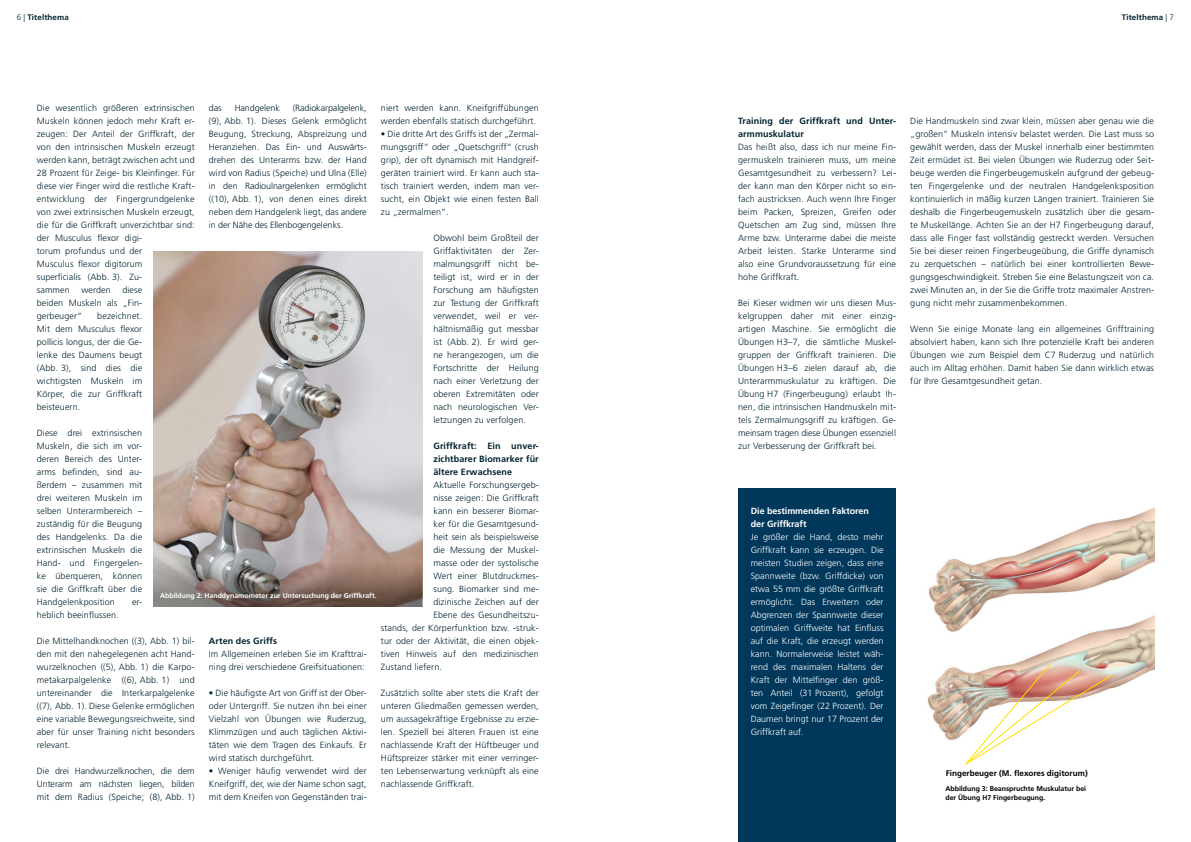
<style>
.page{position:relative;width:1191px;height:842px;background:#fff}
.page>*{position:absolute;margin:0;border:0;box-sizing:border-box;transform-origin:0 0}
.t1{font:300 9px/13px "Frutiger LT Std";letter-spacing:.01em;color:#002231;text-align:justify}
.t2{font:300 9px/13px "Frutiger LT Std";color:#fff;text-align:justify}
.t3{font:700 9px/13px "Frutiger LT Std";letter-spacing:.01em;color:#002231;text-align:justify}
.t4{font:700 9px/13px "Frutiger LT Std";letter-spacing:-.005em;color:#fff}
.t5{font:300 9px "Frutiger LT Std";letter-spacing:-.01em;color:#002231}
.t6{font:700 8.1px "Frutiger LT Std";color:#000}
.t7{font:700 8px "Frutiger LT Std";letter-spacing:.015em;color:#002231}
.t8{font:700 7px/9px "Frutiger LT Std";color:#000}
.t9{font:700 7px "Frutiger LT Std";color:#fff}
.s1{font-weight:300}
</style>
<div class="page">
<img style="left:927px;top:507px;width:227px;height:233px">
<img style="left:964px;top:663px;width:148px;height:102px">
<img style="left:154px;top:251px;width:268px;height:305px">
<svg style="left:154px;top:556px;width:268px;height:51px;background:#8a7a73"></svg>
<div style="left:738px;top:488px;width:158px;height:354px;background:#00385c"></div>
<p class="t7" style="left:17px;top:12px;width:54px"><span class="s1">6 |</span> Titelthema</p>
<p class="t7" style="left:1121px;top:12px;width:54px">Titelthema <span class="s1">| 7</span></p>
<p class="t1" style="left:381px;top:102px;width:159px">niert werden kann. Kneifgriffübungen werden ebenfalls statisch durchgeführt.</p>
<p class="t1" style="left:381px;top:128px;width:159px">• Die dritte Art des Griffs ist der „Zermal&shy;mungsgriff“ oder „Quetschgriff“ (crush grip), der oft dynamisch mit Handgreif&shy;geräten trainiert wird. Er kann auch sta&shy;tisch trainiert werden, indem man ver&shy;sucht, ein Objekt wie einen festen Ball zu „zermalmen“.</p>
<p class="t1" style="left:433px;top:231px;width:107px">Obwohl beim Großteil der Griffaktivitäten der Zer&shy;malmungsgriff nicht be&shy;teiligt ist, wird er in der Forschung am häufigsten zur Testung der Griffkraft verwendet, weil er ver&shy;hältnismäßig gut messbar ist (Abb. 2). Er wird ger&shy;ne herangezogen, um die Fortschritte der Heilung nach einer Verletzung der oberen Extremitäten oder nach neurologischen Ver&shy;letzungen zu verfolgen.</p>
<p class="t3" style="left:433px;top:439px;width:107px">Griffkraft: Ein unver&shy;zichtbarer Biomarker für ältere Erwachsene</p>
<p class="t1" style="left:433px;top:479px;width:107px">Aktuelle Forschungsergeb-</p>
<p class="t1" style="left:433px;top:492px;width:107px">nisse zeigen: Die Griffkraft</p>
<p class="t1" style="left:433px;top:505px;width:107px">kann ein besserer Biomar-</p>
<p class="t1" style="left:433px;top:518px;width:107px">ker für die Gesamtgesund-</p>
<p class="t1" style="left:433px;top:531px;width:107px">heit sein als beispielsweise</p>
<p class="t1" style="left:433px;top:544px;width:107px">die Messung der Muskel-</p>
<p class="t1" style="left:433px;top:557px;width:107px">masse oder der systolische</p>
<p class="t1" style="left:433px;top:570px;width:107px">Wert einer Blutdruckmes-</p>
<p class="t1" style="left:433px;top:582px;width:107px">sung. Biomarker sind me-</p>
<p class="t1" style="left:433px;top:595px;width:107px">dizinische Zeichen auf der</p>
<p class="t1" style="left:433px;top:608px;width:107px">Ebene des Gesundheitszu-</p>
<p class="t1" style="left:381px;top:621px;width:159px">stands, der Körperfunktion bzw. -struk-</p>
<p class="t1" style="left:381px;top:634px;width:159px">tur oder der Aktivität, die einen objek-</p>
<p class="t1" style="left:381px;top:647px;width:159px">tiven Hinweis auf den medizinischen</p>
<p class="t1" style="left:381px;top:660px;width:63px">Zustand liefern.</p>
<p class="t1" style="left:381px;top:686px;width:159px">Zusätzlich sollte aber stets die Kraft der unteren Gliedmaßen gemessen werden, um aussagekräftige Ergebnisse zu erzie&shy;len. Speziell bei älteren Frauen ist eine nachlassende Kraft der Hüftbeuger und Hüftspreizer stärker mit einer verringer&shy;ten Lebenserwartung verknüpft als eine nachlassende Griffkraft.</p>
<p class="t1" style="left:37px;top:102px;width:159px;text-align:left">Die wesentlich größeren extrinsischen Muskeln können jedoch mehr Kraft er&shy;zeugen: Der Anteil der Griffkraft, der von den intrinsischen Muskeln erzeugt werden kann, beträgt zwischen acht und 28 Prozent für Zeige- bis Kleinfinger. Für diese vier Finger wird die restliche Kraft&shy;entwicklung der Fingergrundgelenke von zwei extrinsischen Muskeln erzeugt, die für die Griffkraft unverzichtbar sind: der Musculus flexor digi-<br>torum profundus und der<br>Musculus flexor digitorum<br>superficialis (Abb. 3). Zu-<br>sammen</p>
<p class="t1" style="left:209px;top:102px;width:159px;text-indent:84px">(Radiokarpalgelenk, (9), Abb. 1). Dieses Gelenk ermöglicht Beugung, Streckung, Abspreizung und Heranziehen. Das Ein- und Auswärts&shy;drehen des Unterarms bzw. der Hand wird von Radius (Speiche) und Ulna (Elle) in den Radioulnargelenken ermöglicht ((10), Abb. 1), von denen eines direkt neben dem Handgelenk liegt, das andere in der Nähe des Ellenbogengelenks.</p>
<p class="t1" style="left:209px;top:102px;width:14px">das</p>
<p class="t5" style="left:235px;top:103px;width:47px">Handgelenk</p>
<p class="t1" style="left:37px;top:284px;width:107px;text-indent:85px">diese beiden Muskeln als „Fin&shy;gerbeuger“</p>
<p class="t1" style="left:81px;top:284px;width:31px">werden</p>
<p class="t1" style="left:37px;top:310px;width:107px;text-indent:60px">bezeichnet.<br>Mit dem Musculus flexor pollicis longus, der die Ge&shy;lenke des Daumens beugt (Abb. 3), sind dies die wichtigsten Muskeln im Körper, die zur Griffkraft beisteuern.</p>
<p class="t1" style="left:37px;top:427px;width:107px">Diese drei extrinsischen Muskeln, die sich im vor&shy;deren Bereich des Unter&shy;arms befinden, sind au&shy;ßerdem – zusammen mit drei weiteren Muskeln im selben Unterarmbereich – zuständig für die Beugung des Handgelenks. Da die extrinsischen Muskeln die Hand- und Fingergelen&shy;ke überqueren, können sie die Griffkraft über die Handgelenkposition</p>
<p class="t9" style="left:160px;top:591px;width:218px">Abbildung 2: Handdynamometer zur Untersuchung der Griffkraft.</p>
<p class="t1" style="left:132px;top:596px;width:12px">er-</p>
<p class="t1" style="left:37px;top:608px;width:83px">heblich beeinflussen.</p>
<p class="t1" style="left:37px;top:634px;width:159px">Die Mittelhandknochen ((3), Abb. 1) bil&shy;den mit den nahegelegenen acht Hand&shy;wurzelknochen ((5), Abb. 1) die Karpo&shy;metakarpalgelenke ((6), Abb. 1) und untereinander die Interkarpalgelenke ((7), Abb. 1). Diese Gelenke ermöglichen eine variable Bewegungsreichweite, sind aber für unser Training nicht besonders relevant.</p>
<p class="t1" style="left:37px;top:765px;width:159px">Die drei Handwurzelknochen, die dem Unterarm am nächsten liegen, bilden mit dem Radius (Speiche; (8), Abb. 1)</p>
<p class="t3" style="left:209px;top:634px;width:70px">Arten des Griffs</p>
<p class="t1" style="left:209px;top:648px;width:159px">Im Allgemeinen erleben Sie im Krafttrai&shy;ning drei verschiedene Greifsituationen:</p>
<p class="t1" style="left:209px;top:687px;width:159px">• Die häufigste Art von Griff ist der Ober&shy;oder Untergriff. Sie nutzen ihn bei einer Vielzahl von Übungen wie Ruderzug, Klimmzügen und auch täglichen Aktivi&shy;täten wie dem Tragen des Einkaufs. Er wird statisch durchgeführt.</p>
<p class="t1" style="left:209px;top:765px;width:159px">• Weniger häufig verwendet wird der Kneifgriff, der, wie der Name schon sagt, mit dem Kneifen von Gegenständen trai-</p>
<p class="t3" style="left:738px;top:114px;width:159px">Training der Griffkraft und Unter&shy;armmuskulatur</p>
<p class="t1" style="left:738px;top:140px;width:159px">Das heißt also, dass ich nur meine Fin&shy;germuskeln trainieren muss, um meine Gesamtgesundheit zu verbessern? Lei&shy;der kann man den Körper nicht so ein&shy;fach austricksen. Auch wenn Ihre Finger beim Packen, Spreizen, Greifen oder Quetschen am Zug sind, müssen Ihre Arme bzw. Unterarme dabei die meiste Arbeit leisten. Starke Unterarme sind also eine Grundvoraussetzung für eine hohe Griffkraft.</p>
<p class="t1" style="left:738px;top:296px;width:159px">Bei Kieser widmen wir uns diesen Mus&shy;kelgruppen daher mit einer einzig&shy;artigen Maschine. Sie ermöglicht die Übungen H3–7, die sämtliche Muskel&shy;gruppen der Griffkraft trainieren. Die Übungen H3–6 zielen darauf ab, die Unterarmmuskulatur zu kräftigen. Die Übung H7 (Fingerbeugung) erlaubt Ih&shy;nen, die intrinsischen Handmuskeln mit&shy;tels Zermalmungsgriff zu kräftigen. Ge&shy;meinsam tragen diese Übungen essenziell zur Verbesserung der Griffkraft bei.</p>
<p class="t1" style="left:910px;top:114px;width:245px">Die Handmuskeln sind zwar klein, müssen aber genau wie die „großen“ Muskeln intensiv belastet werden. Die Last muss so gewählt werden, dass der Muskel innerhalb einer bestimmten Zeit ermüdet ist. Bei vielen Übungen wie Ruderzug oder Seit&shy;beuge werden die Fingerbeugemuskeln aufgrund der gebeug&shy;ten Fingergelenke und der neutralen Handgelenksposition kontinuierlich in mäßig kurzen Längen trainiert. Trainieren Sie deshalb die Fingerbeugemuskeln zusätzlich über die gesam&shy;te Muskellänge. Achten Sie an der H7 Fingerbeugung darauf, dass alle Finger fast vollständig gestreckt werden. Versuchen Sie bei dieser reinen Fingerbeugeübung, die Griffe dynamisch zu zerquetschen – natürlich bei einer kontrollierten Bewe&shy;gungsgeschwindigkeit. Streben Sie eine Belastungszeit von ca. zwei Minuten an, in der Sie die Griffe trotz maximaler Anstren&shy;gung nicht mehr zusammenbekommen.</p>
<p class="t1" style="left:910px;top:323px;width:245px">Wenn Sie einige Monate lang ein allgemeines Grifftraining absolviert haben, kann sich Ihre potenzielle Kraft bei anderen Übungen wie zum Beispiel dem C7 Ruderzug und natürlich auch im Alltag erhöhen. Damit haben Sie dann wirklich etwas für Ihre Gesamtgesundheit getan.</p>
<p class="t4" style="left:750px;top:504px;width:120px">Die bestimmenden Faktoren der Griffkraft</p>
<p class="t2" style="left:750px;top:531px;width:134px">Je größer die Hand, desto mehr Griffkraft kann sie erzeugen. Die meisten Studien zeigen, dass eine Spannweite (bzw. Griffdicke) von etwa 55 mm die größte Griffkraft ermöglicht. Das Erweitern oder Abgrenzen der Spannweite dieser optimalen Griffweite hat Einfluss auf die Kraft, die erzeugt werden kann. Normalerweise leistet wäh&shy;rend des maximalen Haltens der Kraft der Mittelfinger den größ&shy;ten Anteil (31 Prozent), gefolgt vom Zeigefinger (22 Prozent). Der Daumen bringt nur 17 Prozent der Griffkraft auf.</p>
<p class="t6" style="left:945px;top:768px;width:143px">Fingerbeuger (M. flexores digitorum)</p>
<p class="t8" style="left:945px;top:784px;width:142px">Abbildung 3: Beanspruchte Muskulatur bei der Übung H7 Fingerbeugung.</p>
</div>
